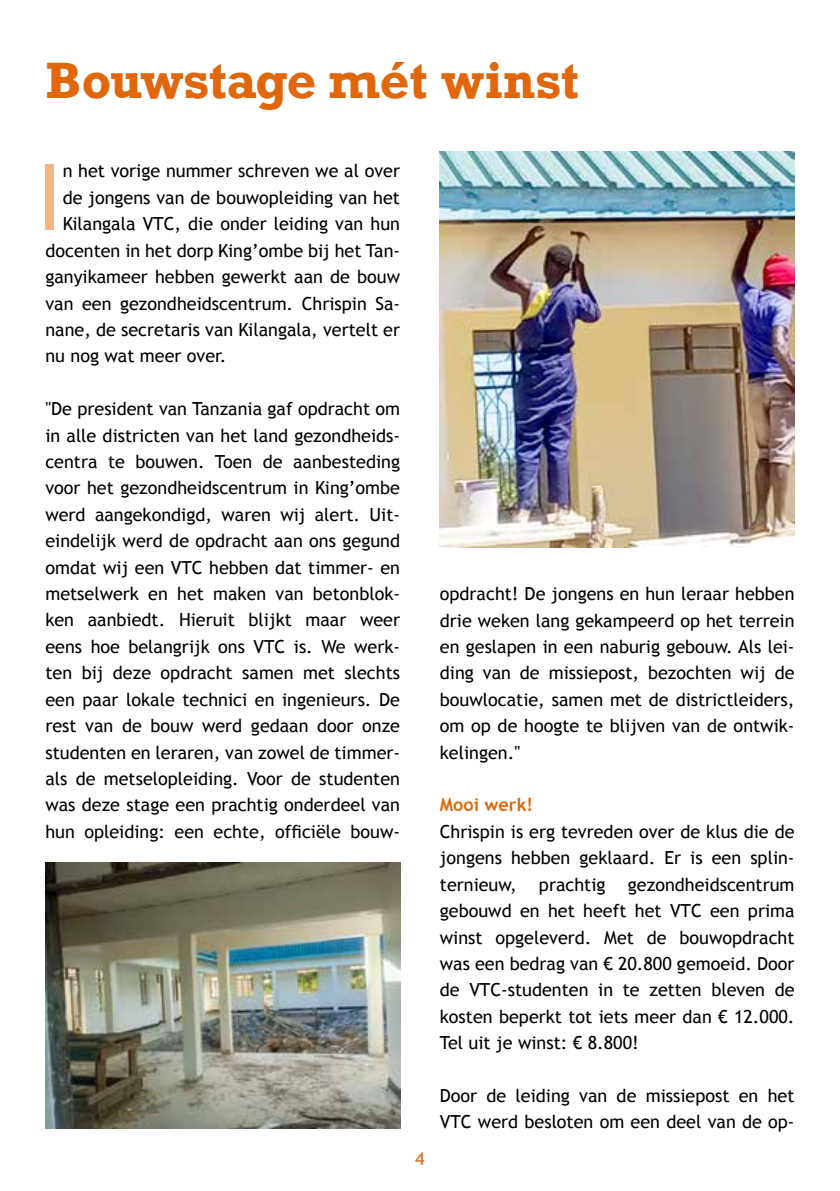
<style>
.page{position:relative;width:840px;height:1191px;background:#fff}
.page>*{position:absolute;margin:0;border:0;box-sizing:border-box;transform-origin:0 0}
.t1{font:91.8px "Trebuchet MS";color:#f2b583}
.t2{font:700 48px "Rockwell";letter-spacing:-.005em;color:#e0670b}
.t3{font:18px/26.4px "Trebuchet MS";color:#000;text-align:justify}
.t4{font:700 18px "Trebuchet MS";color:#e0670b}
.t5{font:18px "Trebuchet MS";color:#e0670b}
</style>
<div class="page">
<img style="left:45px;top:862px;width:355px;height:266px">
<img style="left:439px;top:151px;width:354px;height:396px">
<h2 class="t2" style="left:45px;top:50px;width:535px">Bouwstage mét winst</h2>
<h1 class="t1" style="left:37px;top:144px;width:27px">I</h1>
<p class="t3" style="left:63px;top:158px;width:339px">n het vorige nummer schreven we al over</p>
<p class="t3" style="left:63px;top:184px;width:339px">de jongens van de bouwopleiding van het</p>
<p class="t3" style="left:63px;top:211px;width:339px">Kilangala VTC, die onder leiding van hun</p>
<p class="t3" style="left:45px;top:237px;width:356px">docenten in het dorp King’ombe bij het Tan-</p>
<p class="t3" style="left:45px;top:264px;width:356px">ganyikameer hebben gewerkt aan de bouw</p>
<p class="t3" style="left:45px;top:290px;width:356px">van een gezondheidscentrum. Chrispin Sa-</p>
<p class="t3" style="left:45px;top:316px;width:356px">nane, de secretaris van Kilangala, vertelt er</p>
<p class="t3" style="left:45px;top:343px;width:182px">nu nog wat meer over.</p>
<p class="t3" style="left:45px;top:396px;width:356px">"De president van Tanzania gaf opdracht om in alle districten van het land gezondheids&shy;centra te bouwen. Toen de aanbesteding voor het gezondheidscentrum in King’ombe werd aangekondigd, waren wij alert. Uit&shy;eindelijk werd de opdracht aan ons gegund omdat wij een VTC hebben dat timmer- en metselwerk en het maken van betonblok&shy;ken aanbiedt. Hieruit blijkt maar weer eens hoe belangrijk ons VTC is. We werk&shy;ten bij deze opdracht samen met slechts een paar lokale technici en ingenieurs. De rest van de bouw werd gedaan door onze studenten en leraren, van zowel de timmer&shy;als de metselopleiding. Voor de studenten was deze stage een prachtig onderdeel van hun opleiding: een echte, officiële bouw-</p>
<p class="t5" style="left:415px;top:1147px;width:11px">4</p>
<p class="t3" style="left:439px;top:581px;width:356px">opdracht! De jongens en hun leraar hebben drie weken lang gekampeerd op het terrein en geslapen in een naburig gebouw. Als lei&shy;ding van de missiepost, bezochten wij de bouwlocatie, samen met de districtleiders, om op de hoogte te blijven van de ontwik&shy;kelingen."</p>
<p class="t4" style="left:439px;top:793px;width:95px">Mooi werk!</p>
<p class="t3" style="left:439px;top:818px;width:356px">Chrispin is erg tevreden over de klus die de jongens hebben geklaard. Er is een splin&shy;ternieuw, prachtig gezondheidscentrum gebouwd en het heeft het VTC een prima winst opgeleverd. Met de bouwopdracht was een bedrag van € 20.800 gemoeid. Door de VTC-studenten in te zetten bleven de kosten beperkt tot iets meer dan € 12.000.<br>Tel uit je winst: € 8.800!</p>
<p class="t3" style="left:439px;top:1082px;width:356px">Door de leiding van de missiepost en het<br>VTC werd besloten om een deel van de op-</p>
</div>
